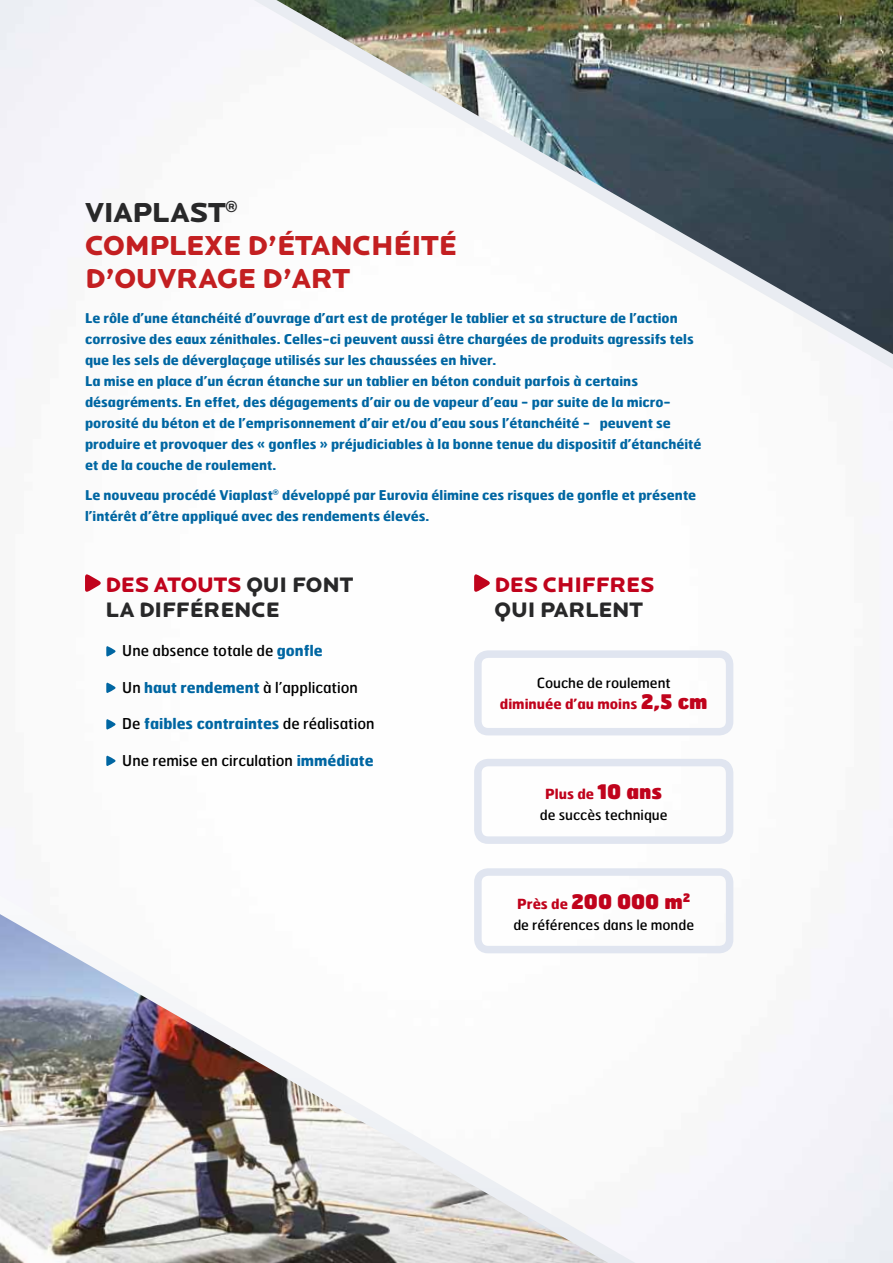
<style>
.page{position:relative;width:893px;height:1263px;background:#fff}
.page>*{position:absolute;margin:0;border:0;box-sizing:border-box;transform-origin:0 0}
.t1{font:900 28.5px "Locator Display";letter-spacing:-.01em;color:#c31f21}
.t2{font:900 28.5px/33px "Locator Display";letter-spacing:-.01em;color:#282829}
.t3{font:900 21.75px/24.8px "Locator Display";letter-spacing:-.005em;color:#282829}
.t4{font:900 21.75px "Locator Display";letter-spacing:-.005em;color:#c0031c}
.t5{font:900 20.1px "Hermes";color:#c0031c}
.t6{font:15px "Hermes";color:#000}
.t7{font:700 15px "Hermes";color:#0066a2}
.t8{font:13.95px/21px "Hermes";color:#000;text-align:center}
.t9{font:700 13.5px/21px "Hermes";color:#0066a2}
.s1{color:#c31f21}
.s2{color:#c0031c}
.s3{font-weight:700;color:#0066a2}
.s4{font-weight:400;color:#000}
.s5{font-weight:700;color:#c0031c}
.s6{font-weight:900;font-size:20.1px;color:#c0031c}
.s7{font-weight:700;font-size:13.95px}
</style>
<div class="page">
<svg style="left:85px;top:574px;width:16px;height:18px"></svg>
<svg style="left:106px;top:646px;width:10px;height:10px"></svg>
<svg style="left:106px;top:683px;width:10px;height:10px"></svg>
<svg style="left:106px;top:719px;width:10px;height:10px"></svg>
<svg style="left:106px;top:756px;width:10px;height:10px"></svg>
<svg style="left:474px;top:574px;width:16px;height:18px"></svg>
<div style="left:474px;top:759px;width:259px;height:85px;border:8px solid #e0e5f0;border-radius:10px"></div>
<div style="left:474px;top:650px;width:259px;height:85px;border:8px solid #e0e5f0;border-radius:10px"></div>
<div style="left:474px;top:868px;width:259px;height:85px;border:8px solid #e0e5f0;border-radius:10px"></div>
<img style="left:254px;top:0;width:639px;height:369px">
<img style="left:0;top:914px;width:608px;height:349px">
<h1 class="t2" style="left:85px;top:195px;width:154px">VIAPLAST<sup>®<br></sup><span class="s1">COMP</span></h1>
<h1 class="t1" style="left:169px;top:228px;width:182px">LEXE D’ÉTANCH</h1>
<h1 class="t1" style="left:393px;top:228px;width:65px">ÉITÉ</h1>
<h1 class="t1" style="left:85px;top:261px;width:266px">D’OUVRAGE D’ART</h1>
<p class="t9" style="left:85px;top:307px;width:618px">Le rôle d’une étanchéité d’ouvrage d’art est de protéger le tablier et sa structure de l’action corrosive des eaux zénithales. Celles-ci peuvent aussi être chargées de produits agressifs tels que les sels de déverglaçage utilisés sur les chaussées en hiver.<br>La mise en place d’un écran étanche sur un tablier en béton conduit parfois à certains désagréments. En effet, des dégagements d’air ou de vapeur d’eau - par suite de la micro&shy;porosité du béton et de l’emprisonnement d’air et/ou d’eau sous l’étanchéité - peuvent se produire et provoquer des « gonfles » préjudiciables à la bonne tenue du dispositif d’étanchéité et de la couche de roulement.</p>
<p class="t9" style="left:85px;top:484px;width:613px">Le nouveau procédé Viaplast<sup>®</sup> développé par Eurovia élimine ces risques de gonfle et présente l’intérêt d’être appliqué avec des rendements élevés.</p>
<h2 class="t3" style="left:105px;top:571px;width:249px"><span class="s2">DES ATOUTS</span> QUI FONT<br>LA DIFFÉRENCE</h2>
<p class="t6" style="left:122px;top:641px;width:202px">Une absence totale de <span class="s3">gonfle</span></p>
<p class="t6" style="left:122px;top:678px;width:237px">Un <span class="s3">haut rendement</span> à l’application</p>
<p class="t7" style="left:122px;top:714px;width:254px"><span class="s4">De</span> faibles contraintes <span class="s4">de réalisation</span></p>
<p class="t6" style="left:122px;top:751px;width:253px">Une remise en circulation <span class="s3">immédiate</span></p>
<h2 class="t4" style="left:495px;top:571px;width:161px">DES CHIFFRES</h2>
<h2 class="t3" style="left:495px;top:596px;width:150px">QUI PARLENT</h2>
<p class="t8" style="left:500px;top:672px;width:209px">Couche de roulement<br><span class="s5">diminuée d’au moins</span> <span class="s6">2,5 cm</span></p>
<p class="t8" style="left:540px;top:783px;width:129px"><span class="s5">Plus de</span> <span class="s6">10 ans </span>de succès technique</p>
<h3 class="t5" style="left:517px;top:888px;width:174px"><span class="s7">Près de</span> 200 000 m<sup>2</sup></h3>
<p class="t8" style="left:513px;top:913px;width:182px">de références dans le monde</p>
</div>
